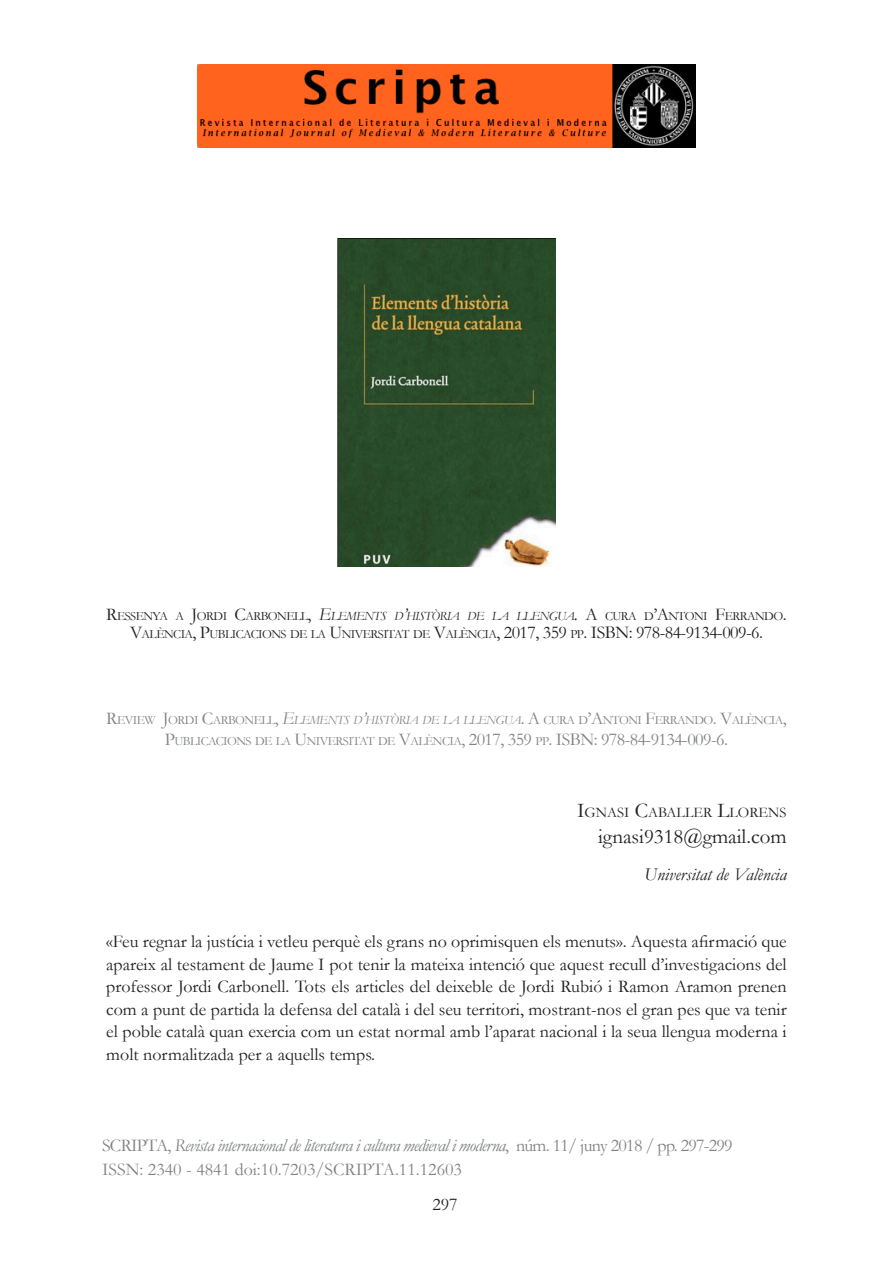
<style>
.page{position:relative;width:893px;height:1263px;background:#fff}
.page>*{position:absolute;margin:0;border:0;box-sizing:border-box;transform-origin:0 0}
.t1{font:21px "Garamond";color:#231f20}
.text_normal{font:18px/22.5px "Garamond";color:#231f20;text-align:justify}
.t2{font:18px/23.2px "Garamond";color:#808285}
.títol_ressenya{font:18px "Garamond";letter-spacing:-.03em;color:#808285}
.t3{font:italic 18px "Garamond";color:#231f20}
.t4{font:14.7px "Garamond";color:#231f20}
.títol_ressenya-2{font:12.6px/18px "Garamond";letter-spacing:-.045em;color:#231f20;text-align:center}
.títol_ressenya-3{font:12.6px "Garamond";letter-spacing:-.045em;color:#808285}
.s1{font-size:18px}
.s2{font-style:italic;font-size:18px}
.s3{font-style:italic}
.s4{font-size:12.6px}
.s5{font-size:21px}
</style>
<div class="page">
<img style="left:197px;top:64px;width:499px;height:84px">
<img style="left:337px;top:238px;width:219px;height:329px">
<p class="títol_ressenya-2" style="left:106px;top:607px;width:682px"><span class="s1">R</span>ESSENYA A <span class="s1">J</span>ORDI <span class="s1">C</span>ARBONELL<span class="s1">,</span> <span class="s2">E</span><span class="s3">LEMENTS D</span><span class="s2">’</span><span class="s3">HISTÒRIA DE LA LLENGUA</span><span class="s2">.</span> <span class="s1">A</span> CURA D<span class="s1">’A</span>NTONI <span class="s1">F</span>ERRANDO<span class="s1">.<br>V</span>ALÈNCIA<span class="s1">, P</span>UBLICACIONS DE LA <span class="s1">U</span>NIVERSITAT DE <span class="s1">V</span>ALÈNCIA<span class="s1">, 2017, 359</span> PP <span class="s1">. ISBN : 978-84-9134-009-6.</span></p>
<p class="títol_ressenya-3" style="left:106px;top:712px;width:682px"><span class="s1">R</span>EVIEW <span class="s1">J</span>ORDI <span class="s1">C</span>ARBONELL<span class="s1">,</span> <span class="s2">E</span><span class="s3">LEMENTS D</span><span class="s2">’</span><span class="s3">HISTÒRIA DE LA LLENGUA</span><span class="s1">. A</span> CURA D<span class="s1">’A</span>NTONI <span class="s1">F</span>ERRANDO<span class="s1">. V</span>ALÈNCIA<span class="s1">,</span></p>
<p class="títol_ressenya" style="left:165px;top:728px;width:564px">P<span class="s4">UBLICACIONS DE LA</span> U<span class="s4">NIVERSITAT DE</span> V<span class="s4">ALÈNCIA</span>, 2017, 359 <span class="s4">PP</span> . ISBN : 978-84-9134-009-6.</p>
<p class="t4" style="left:577px;top:804px;width:211px"><span class="s5">I</span>GNASI <span class="s5">C</span>ABALLER <span class="s5">L</span>LORENS</p>
<p class="t1" style="left:598px;top:823px;width:190px">ignasi9318@gmail.com</p>
<p class="t3" style="left:644px;top:864px;width:144px">Universitat de València</p>
<p class="text_normal" style="left:106px;top:930px;width:682px">«Feu regnar la justícia i vetleu perquè els grans no oprimisquen els menuts». Aquesta afirmació que apareix al testament de Jaume I pot tenir la mateixa intenció que aquest recull d’investigacions del professor Jordi Carbonell. Tots els articles del deixeble de Jordi Rubió i Ramon Aramon prenen com a punt de partida la defensa del català i del seu territori, mostrant-nos el gran pes que va tenir el poble català quan exercia com un estat normal amb l’aparat nacional i la seua llengua moderna i molt normalitzada per a aquells temps.</p>
<p class="t2" style="left:102px;top:1134px;width:632px">SCRIPTA, <span class="s3">Revista internacional de literatura i cultura medieval i moderna</span>, núm. 11/ juny 2018 / pp. 297-299<br>ISSN: 2340 - 4841 doi:10.7203/SCRIPTA.11.12603</p>
<p class="text_normal" style="left:432px;top:1192px;width:27px">297</p>
</div>
